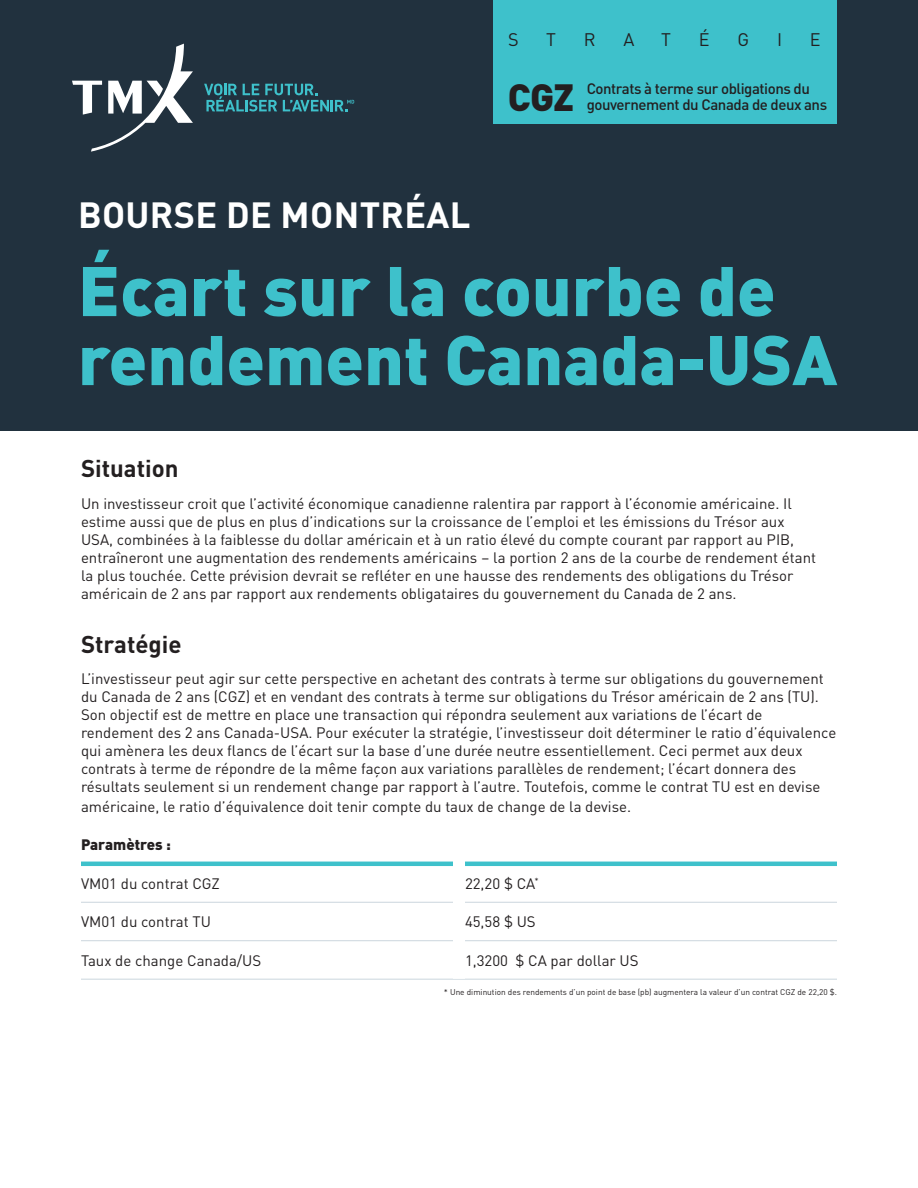
<style>
.page{position:relative;width:918px;height:1188px;background:#fff}
.page>*{position:absolute;margin:0;border:0;box-sizing:border-box;transform-origin:0 0}
.t1{font:900 69px/69px "DIN Pro";color:#3ec1cb}
.t2{font:900 37.5px "DIN Pro";color:#231f20}
.t3{font:700 36px "DIN Pro";letter-spacing:.01em;color:#fff}
.t4{font:700 24px "DIN Pro";color:#231f20}
.t5{font:18px "DIN Pro";color:#231f20}
.t6{font:15px/18px "DIN Pro";color:#231f20}
.t7{font:500 15px/16.5px "DIN Pro";letter-spacing:-.03em;color:#231f20}
.t8{font:900 15px "DIN Pro";color:#231f20}
.t9{font:8.25px "DIN Pro";color:#231f20}
</style>
<div class="page">
<div style="left:0;top:0;width:918px;height:431px;background:#21313e"></div>
<hr style="left:81px;top:902px;width:372px;height:1px;background:#cbd6dd">
<hr style="left:465px;top:902px;width:372px;height:1px;background:#cbd6dd">
<hr style="left:81px;top:940px;width:372px;height:1px;background:#cbd6dd">
<hr style="left:465px;top:940px;width:372px;height:1px;background:#cbd6dd">
<hr style="left:81px;top:979px;width:378px;height:1px;background:#cbd6dd">
<hr style="left:459px;top:979px;width:378px;height:1px;background:#cbd6dd">
<hr style="left:81px;top:862px;width:372px;height:4px;background:#3ec1cb">
<hr style="left:465px;top:862px;width:372px;height:4px;background:#3ec1cb">
<div style="left:493px;top:0;width:344px;height:123px;background:#3ec1cb"></div>
<svg style="left:72px;top:44px;width:121px;height:108px"></svg>
<svg style="left:204px;top:84px;width:150px;height:28px"></svg>
<p class="t5" style="left:508px;top:26px;width:12px">S</p>
<p class="t5" style="left:546px;top:26px;width:11px">T</p>
<p class="t5" style="left:584px;top:26px;width:13px">R</p>
<p class="t5" style="left:624px;top:26px;width:12px">A</p>
<p class="t5" style="left:661px;top:26px;width:11px">T</p>
<p class="t5" style="left:699px;top:26px;width:12px">É</p>
<p class="t5" style="left:738px;top:26px;width:13px">G</p>
<p class="t5" style="left:777px;top:26px;width:7px">I</p>
<p class="t5" style="left:810px;top:26px;width:12px">E</p>
<h2 class="t2" style="left:508px;top:67px;width:67px">CGZ</h2>
<p class="t7" style="left:587px;top:79px;width:242px">Contrats à terme sur obligations du gouvernement du Canada de deux ans</p>
<h3 class="t3" style="left:78px;top:186px;width:394px">BOURSE DE MONTRÉAL</h3>
<h1 class="t1" style="left:78px;top:252px;width:761px">Écart sur la courbe de rendement Canada-USA</h1>
<h3 class="t4" style="left:81px;top:450px;width:99px">Situation</h3>
<p class="t6" style="left:81px;top:493px;width:737px">Un investisseur croit que l’activité économique canadienne ralentira par rapport à l’économie américaine. Il estime aussi que de plus en plus d’indications sur la croissance de l’emploi et les émissions du Trésor aux USA, combinées à la faiblesse du dollar américain et à un ratio élevé du compte courant par rapport au PIB, entraîneront une augmentation des rendements américains – la portion 2 ans de la courbe de rendement étant la plus touchée. Cette prévision devrait se refléter en une hausse des rendements des obligations du Trésor américain de 2 ans par rapport aux rendements obligataires du gouvernement du Canada de 2 ans.</p>
<h3 class="t4" style="left:81px;top:625px;width:102px">Stratégie</h3>
<p class="t6" style="left:81px;top:669px;width:757px">L’investisseur peut agir sur cette perspective en achetant des contrats à terme sur obligations du gouvernement du Canada de 2 ans (CGZ) et en vendant des contrats à terme sur obligations du Trésor américain de 2 ans (TU).<br>Son objectif est de mettre en place une transaction qui répondra seulement aux variations de l’écart de rendement des 2 ans Canada-USA. Pour exécuter la stratégie, l’investisseur doit déterminer le ratio d’équivalence qui amènera les deux flancs de l’écart sur la base d’une durée neutre essentiellement. Ceci permet aux deux contrats à terme de répondre de la même façon aux variations parallèles de rendement; l’écart donnera des résultats seulement si un rendement change par rapport à l’autre. Toutefois, comme le contrat TU est en devise</p>
<p class="t6" style="left:81px;top:796px;width:552px">américaine, le ratio d’équivalence doit tenir compte du taux de change de la devise.</p>
<p class="t8" style="left:81px;top:833px;width:91px">Paramètres :</p>
<p class="t6" style="left:81px;top:873px;width:141px">VM01 du contrat CGZ</p>
<p class="t6" style="left:465px;top:873px;width:75px">22,20 $ CA<sup>*</sup></p>
<p class="t6" style="left:81px;top:912px;width:131px">VM01 du contrat TU</p>
<p class="t6" style="left:465px;top:912px;width:72px">45,58 $ US</p>
<p class="t6" style="left:81px;top:950px;width:182px">Taux de change Canada/US</p>
<p class="t6" style="left:465px;top:950px;width:175px">1,3200 $ CA par dollar US</p>
<p class="t9" style="left:444px;top:986px;width:395px">* Une diminution des rendements d’un point de base (pb) augmentera la valeur d’un contrat CGZ de 22,20 $.</p>
</div>
